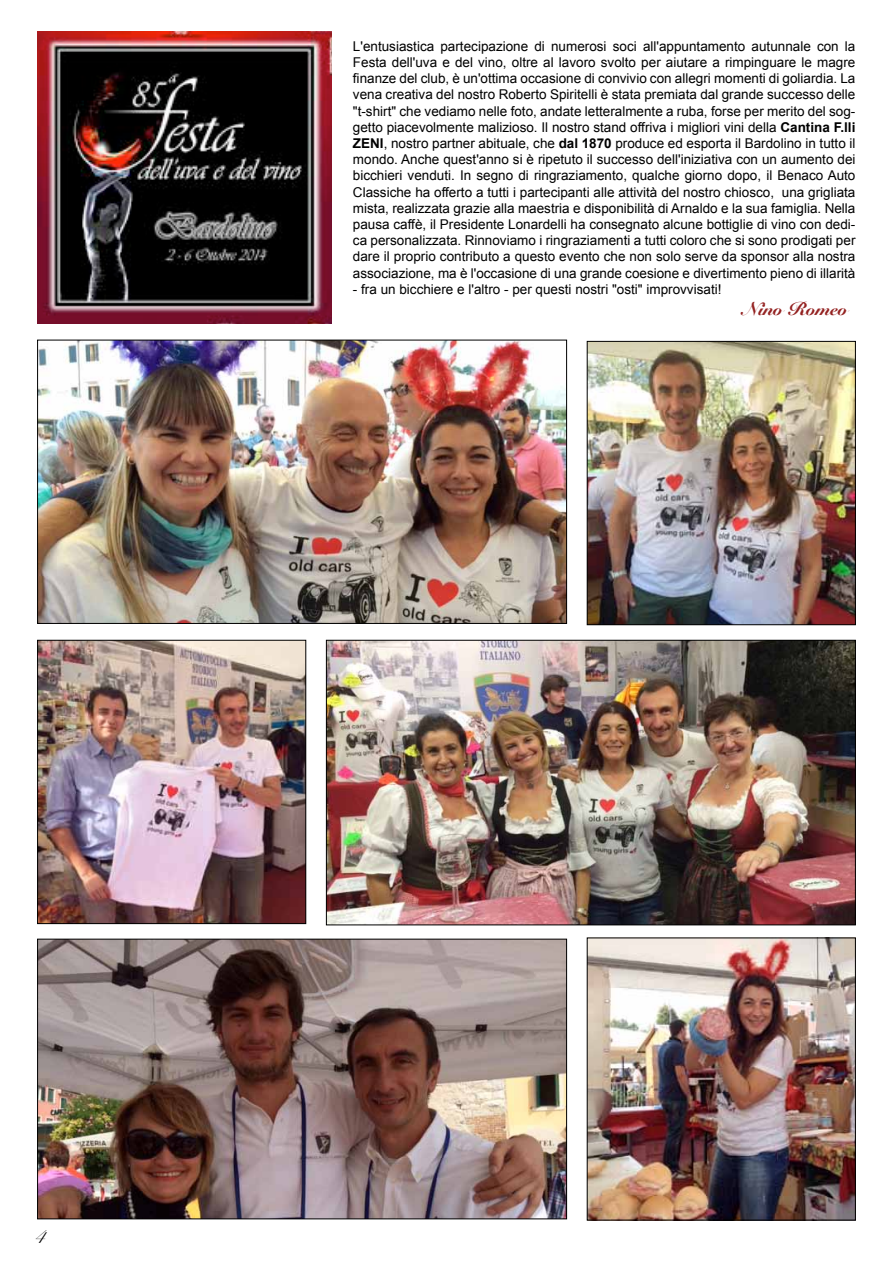
<style>
.page{position:relative;width:893px;height:1263px;background:#fff}
.page>*{position:absolute;margin:0;border:0;box-sizing:border-box;transform-origin:0 0}
.t1{font:21px "Snell Roundhand";color:#000}
.t2{font:900 18px "Snell Roundhand";color:#942221}
.t3{font:13.5px/16.2px "Arial";color:#000100;text-align:justify}
.s1{font-weight:700}
</style>
<div class="page">
<img style="left:328px;top:642px;width:526px;height:281px">
<div style="left:326px;top:640px;width:530px;height:285px;border:1px solid #000"></div>
<img style="left:589px;top:939px;width:265px;height:279px">
<div style="left:587px;top:937px;width:269px;height:283px;border:1px solid #000"></div>
<img style="left:39px;top:642px;width:265px;height:280px">
<div style="left:37px;top:640px;width:269px;height:284px;border:1px solid #000"></div>
<img style="left:39px;top:342px;width:526px;height:280px">
<div style="left:37px;top:340px;width:530px;height:284px;border:1px solid #000"></div>
<img style="left:589px;top:343px;width:265px;height:280px">
<div style="left:587px;top:341px;width:269px;height:284px;border:1px solid #000"></div>
<img style="left:39px;top:941px;width:526px;height:276px">
<div style="left:37px;top:939px;width:530px;height:280px;border:1px solid #000"></div>
<img style="left:37px;top:31px;width:295px;height:293px">
<p class="t3" style="left:353px;top:38px;width:504px">L'entusiastica partecipazione di numerosi soci all'appuntamento autunnale con la Festa dell'uva e del vino, oltre al lavoro svolto per aiutare a rimpinguare le magre finanze del club, è un'ottima occasione di convivio con allegri momenti di goliardia. La vena creativa del nostro Roberto Spiritelli è stata premiata dal grande successo delle "t-shirt" che vediamo nelle foto, andate letteralmente a ruba, forse per merito del sog&shy;getto piacevolmente malizioso. Il nostro stand offriva i migliori vini della <span class="s1">Cantina F.lli ZENI</span>, nostro partner abituale, che <span class="s1">dal 1870</span> produce ed esporta il Bardolino in tutto il mondo. Anche quest'anno si è ripetuto il successo dell'iniziativa con un aumento dei bicchieri venduti. In segno di ringraziamento, qualche giorno dopo, il Benaco Auto Classiche ha offerto a tutti i partecipanti alle attività del nostro chiosco, una grigliata mista, realizzata grazie alla maestria e disponibilità di Arnaldo e la sua famiglia. Nella pausa caffè, il Presidente Lonardelli ha consegnato alcune bottiglie di vino con dedi&shy;ca personalizzata. Rinnoviamo i ringraziamenti a tutti coloro che si sono prodigati per dare il proprio contributo a questo evento che non solo serve da sponsor alla nostra associazione, ma è l'occasione di una grande coesione e divertimento pieno di illarità</p>
<p class="t3" style="left:353px;top:281px;width:370px">- fra un bicchiere e l'altro - per questi nostri "osti" improvvisati!</p>
<h2 class="t2" style="left:742px;top:299px;width:107px">Nino Romeo</h2>
<h1 class="t1" style="left:34px;top:1220px;width:12px">4</h1>
</div>
